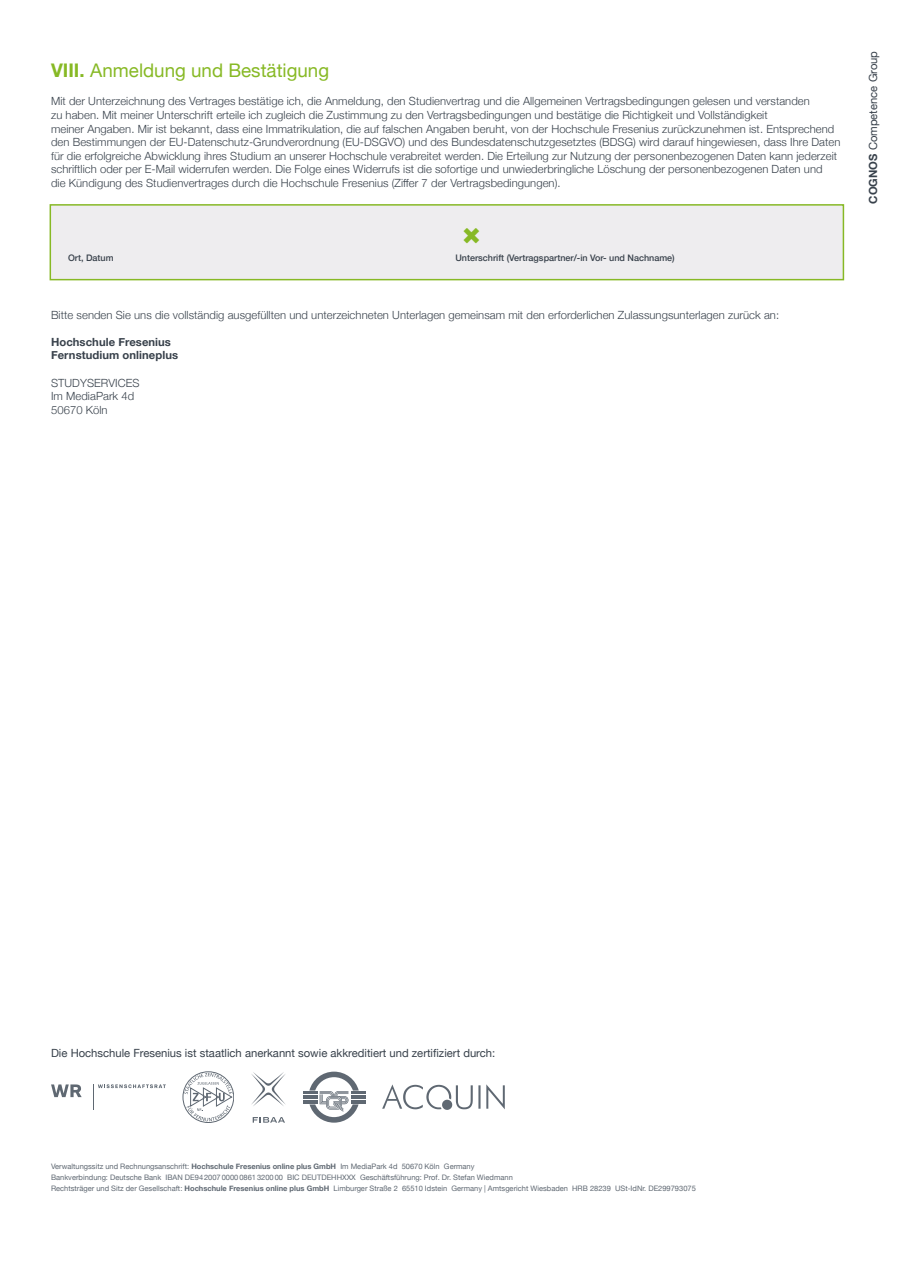
<style>
.page{position:relative;width:898px;height:1263px;background:#fff}
.page>*{position:absolute;margin:0;border:0;box-sizing:border-box;transform-origin:0 0}
.t1{font:18.75px "Helvetica Neue";color:#87b925}
.t2{font:300 11.25px/13.6px "Helvetica Neue";letter-spacing:.005em;color:#38414b}
.t3{font:11.25px "Helvetica Neue";color:#38414b}
.t4{font:700 11.25px/13.6px "Helvetica Neue";letter-spacing:.005em;color:#38414b}
.t5{font:500 9px "Helvetica Neue";color:#38414b}
.t6{font:7.5px/11.1px "Helvetica Neue";color:#5f6872}
.s1{font-weight:700}
</style>
<div class="page">
<svg style="left:49px;top:204px;width:795px;height:77px;background:#e9eae6"></svg>
<svg style="left:51px;top:1084px;width:31px;height:13px"></svg>
<svg style="left:93px;top:1084px;width:73px;height:26px"></svg>
<svg style="left:486px;top:1084px;width:18px;height:25px"></svg>
<svg style="left:382px;top:1084px;width:90px;height:26px"></svg>
<svg style="left:478px;top:1085px;width:2px;height:24px"></svg>
<svg style="left:303px;top:1071px;width:62px;height:52px"></svg>
<svg style="left:183px;top:1071px;width:51px;height:52px"></svg>
<svg style="left:251px;top:1072px;width:35px;height:34px"></svg>
<svg style="left:252px;top:1117px;width:33px;height:6px"></svg>
<svg style="left:463px;top:228px;width:16px;height:15px"></svg>
<h1 class="t1" style="left:51px;top:56px;width:279px"><span class="s1">VIII.</span> Anmeldung und Bestätigung</h1>
<p class="t2" style="left:51px;top:94px;width:790px">Mit der Unterzeichnung des Vertrages bestätige ich, die Anmeldung, den Studienvertrag und die Allgemeinen Vertragsbedingungen gelesen und verstanden<br>zu haben. Mit meiner Unterschrift erteile ich zugleich die Zustimmung zu den Vertragsbedingungen und bestätige die Richtigkeit und Vollständigkeit<br>meiner Angaben. Mir ist bekannt, dass eine Immatrikulation, die auf falschen Angaben beruht, von der Hochschule Fresenius zurückzunehmen ist. Entsprechend den Bestimmungen der EU-Datenschutz-Grundverordnung (EU-DSGVO) und des Bundesdatenschutzgesetztes (BDSG) wird darauf hingewiesen, dass Ihre Daten für die erfolgreiche Abwicklung ihres Studium an unserer Hochschule verabreitet werden. Die Erteilung zur Nutzung der personenbezogenen Daten kann jederzeit schriftlich oder per E-Mail widerrufen werden. Die Folge eines Widerrufs ist die sofortige und unwiederbringliche Löschung der personenbezogenen Daten und<br>die Kündigung des Studienvertrages durch die Hochschule Fresenius (Ziffer 7 der Vertragsbedingungen).</p>
<p class="t5" style="left:68px;top:250px;width:47px">Ort, Datum</p>
<p class="t5" style="left:455px;top:250px;width:221px">Unterschrift (Vertragspartner/-in Vor- und Nachname)</p>
<p class="t2" style="left:51px;top:307px;width:729px">Bitte senden Sie uns die vollständig ausgefüllten und unterzeichneten Unterlagen gemeinsam mit den erforderlichen Zulassungsunterlagen zurück an:</p>
<p class="t4" style="left:51px;top:335px;width:128px">Hochschule Fresenius<br>Fernstudium onlineplus</p>
<p class="t2" style="left:51px;top:375px;width:90px">STUDYSERVICES<br>Im MediaPark 4d<br>50670 Köln</p>
<p class="t3" style="left:864px;top:204px;width:154px;rotate:-90deg"><span class="s1">COGNOS</span> Competence Group</p>
<p class="t3" style="left:51px;top:1045px;width:445px">Die Hochschule Fresenius ist staatlich anerkannt sowie akkreditiert und zertifiziert durch:</p>
<p class="t6" style="left:51px;top:1161px;width:646px">Verwaltungssitz und Rechnungsanschrift: <span class="s1">Hochschule Fresenius online plus GmbH</span> Im MediaPark 4d 50670 Köln Germany<br>Bankverbindung: Deutsche Bank IBAN DE94200700000861320000 BIC DEUTDEHHXXX Geschäftsführung: Prof. Dr. Stefan Wiedmann<br>Rechtsträger und Sitz der Gesellschaft: <span class="s1">Hochschule Fresenius online plus GmbH</span> Limburger Straße 2 65510 Idstein Germany | Amtsgericht Wiesbaden HRB 28239 USt-IdNr. DE299793075</p>
</div>
